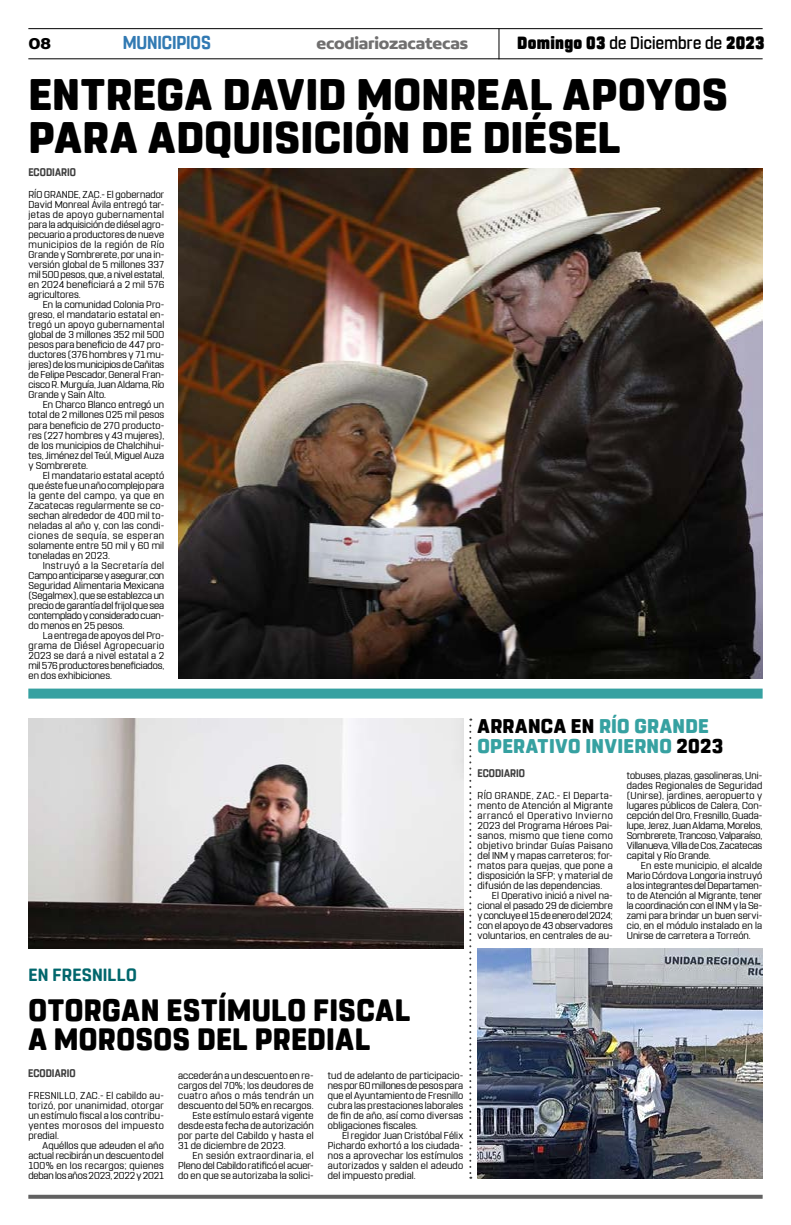
<style>
.page{position:relative;width:791px;height:1225px;background:#fff}
.page>*{position:absolute;margin:0;border:0;box-sizing:border-box;transform-origin:0 0}
.t1{font:800 44px/43px "Rohn Rounded";letter-spacing:.005em;color:#000}
.t2{font:800 30.8px/29px "Rohn Rounded";letter-spacing:.015em;color:#000;scale:.96 1}
.t3{font:800 19.8px/20px "Rohn Rounded";letter-spacing:.015em;color:#36a1a1}
.t4{font:700 18.6px "Rohn Rounded";letter-spacing:-.01em;color:#327ab3;scale:.91 1}
.t5{font:900 17.6px "Rohn Rounded";letter-spacing:.015em;color:#000;scale:.91 1}
.t6{font:700 17.6px "Rohn Rounded";letter-spacing:.02em;color:#00666c}
.t7{font:700 16.9px "Concord";letter-spacing:-.01em;color:#706f6f}
.t8{font:700 16.9px "Concord";color:#000}
.t9{font:700 11px "Rohn Rounded";letter-spacing:.005em;color:#3d3d3d;scale:.91 1}
.t10{font:10px/10px "Rohn Rounded";letter-spacing:.01em;color:#000;text-align:justify}
.t11{font:10px "Rohn Rounded";letter-spacing:.04em;color:#000}
.t12{font:10px "Rohn Rounded";letter-spacing:.03em;color:#000}
.s1{font-weight:500}
.s2{color:#000}
</style>
<div class="page">
<svg style="left:28px;top:1194px;width:735px;height:4px;background:#7f7f7f"></svg>
<hr style="left:28px;top:28px;width:735px;height:1px;background:#000">
<hr style="left:28px;top:58px;width:735px;height:1px;background:#000">
<hr style="left:498px;top:29px;width:1px;height:30px;background:#000">
<div style="left:28px;top:688px;width:735px;height:10px;background:#36a1a1"></div>
<img style="left:477px;top:948px;width:286px;height:230px">
<img style="left:178px;top:168px;width:585px;height:510px">
<svg style="left:469px;top:718px;width:2px;height:460px"></svg>
<img style="left:29px;top:718px;width:434px;height:230px">
<h3 class="t8" style="left:28px;top:33px;width:24px">08</h3>
<h3 class="t4" style="left:123px;top:32px;width:98px">MUNICIPIOS</h3>
<h3 class="t7" style="left:316px;top:33px;width:153px">ecodiariozacatecas</h3>
<h3 class="t5" style="left:517px;top:33px;width:273px">Domingo 03 <span class="s1">de Diciembre de</span> 2023</h3>
<h1 class="t1" style="left:28px;top:74px;width:701px">ENTREGA DAVID MONREAL APOYOS<br>PARA ADQUISICIÓN DE DIÉSEL</h1>
<p class="t10" style="left:29px;top:190px;width:137px">RÍO GRANDE, ZAC.- El gobernador David Monreal Ávila entregó tar&shy;jetas de apoyo gubernamental para la adquisición de diésel agro&shy;pecuario a productores de nueve municipios de la región de Río Grande y Sombrerete, por una in&shy;versión global de 5 millones 337 mil 500 pesos, que, a nivel estatal, en 2024 beneficiará a 2 mil 576 agricultores.</p>
<p class="t10" style="left:29px;top:300px;width:137px;text-indent:14px">En la comunidad Colonia Pro&shy;greso, el mandatario estatal en&shy;tregó un apoyo gubernamental global de 3 millones 352 mil 500 pesos para beneficio de 447 pro&shy;ductores (376 hombres y 71 mu&shy;jeres) de los municipios de Cañitas de Felipe Pescador, General Fran&shy;cisco R. Murguía, Juan Aldama, Río Grande y Sain Alto.</p>
<p class="t10" style="left:29px;top:400px;width:137px;text-indent:14px">En Charco Blanco entregó un total de 2 millones 025 mil pesos para beneficio de 270 producto&shy;res (227 hombres y 43 mujeres), de los municipios de Chalchihui&shy;tes, Jiménez del Teúl, Miguel Auza y Sombrerete.</p>
<p class="t10" style="left:29px;top:470px;width:137px;text-indent:14px">El mandatario estatal aceptó que éste fue un año complejo para la gente del campo, ya que en Zacatecas regularmente se co&shy;sechan alrededor de 400 mil to&shy;neladas al año y, con las condi&shy;ciones de sequía, se esperan solamente entre 50 mil y 60 mil toneladas en 2023.</p>
<p class="t10" style="left:29px;top:560px;width:137px;text-indent:14px">Instruyó a la Secretaría del Campo anticiparse y asegurar, con Seguridad Alimentaria Mexicana (Segalmex), que se establezca un precio de garantía del frijol que sea contemplado y considerado cuan&shy;do menos en 25 pesos.</p>
<p class="t10" style="left:29px;top:630px;width:137px;text-indent:14px">La entrega de apoyos del Pro&shy;grama de Diésel Agropecuario 2023 se dará a nivel estatal a 2 mil 576 productores beneficiados, en dos exhibiciones.</p>
<p class="t9" style="left:28px;top:166px;width:54px">ECODIARIO</p>
<h3 class="t6" style="left:28px;top:965px;width:110px">EN FRESNILLO</h3>
<h2 class="t2" style="left:28px;top:996px;width:399px">OTORGAN ESTÍMULO FISCAL<br>A MOROSOS DEL PREDIAL</h2>
<p class="t9" style="left:28px;top:1066px;width:54px">ECODIARIO</p>
<p class="t10" style="left:178px;top:1070px;width:137px">accederán a un descuento en re-</p>
<p class="t10" style="left:178px;top:1080px;width:137px">cargos del 70%; los deudores de</p>
<p class="t11" style="left:178px;top:1089px;width:137px">cuatro años o más tendrán un</p>
<p class="t10" style="left:178px;top:1100px;width:137px">descuento del 50% en recargos.</p>
<p class="t10" style="left:192px;top:1110px;width:123px">Este estímulo estará vigente</p>
<p class="t10" style="left:178px;top:1120px;width:137px">desde esta fecha de autorización</p>
<p class="t12" style="left:178px;top:1129px;width:137px">por parte del Cabildo y hasta el</p>
<p class="t10" style="left:178px;top:1140px;width:109px">31 de diciembre de 2023.</p>
<p class="t11" style="left:192px;top:1149px;width:123px">En sesión extraordinaria, el</p>
<p class="t10" style="left:178px;top:1160px;width:137px">Pleno del Cabildo ratificó el acuer-</p>
<p class="t10" style="left:178px;top:1170px;width:137px">do en que se autorizaba la solici-</p>
<p class="t10" style="left:28px;top:1090px;width:137px">FRESNILLO, ZAC.- El cabildo au&shy;torizó, por unanimidad, otorgar un estímulo fiscal a los contribu&shy;yentes morosos del impuesto predial.</p>
<p class="t10" style="left:28px;top:1140px;width:137px;text-indent:14px">Aquéllos que adeuden el año actual recibirán un descuento del 100% en los recargos; quienes deban los años 2023, 2022 y 2021</p>
<p class="t10" style="left:328px;top:1070px;width:137px">tud de adelanto de participacio&shy;nes por 60 millones de pesos para que el Ayuntamiento de Fresnillo cubra las prestaciones laborales de fin de año, así como diversas obligaciones fiscales.</p>
<p class="t10" style="left:328px;top:1130px;width:137px;text-indent:14px">El regidor Juan Cristóbal Félix Pichardo exhortó a los ciudada&shy;nos a aprovechar los estímulos autorizados y salden el adeudo del impuesto predial.</p>
<h3 class="t3" style="left:477px;top:716px;width:247px"><span class="s2">ARRANCA EN</span> RÍO GRANDE<br>OPERATIVO INVIERNO <span class="s2">2023</span></h3>
<p class="t10" style="left:627px;top:770px;width:137px">tobuses, plazas, gasolineras, Uni&shy;dades Regionales de Seguridad (Unirse), jardines, aeropuerto y lugares públicos de Calera, Con&shy;cepción del Oro, Fresnillo, Guada&shy;lupe, Jerez, Juan Aldama, Morelos, Sombrerete, Trancoso, Valparaíso, Villanueva, Villa de Cos, Zacatecas capital y Río Grande.</p>
<p class="t10" style="left:627px;top:860px;width:137px;text-indent:14px">En este municipio, el alcalde Mario Córdova Longoria instruyó a los integrantes del Departamen&shy;to de Atención al Migrante, tener la coordinación con el INM y la Se&shy;zami para brindar un buen servi&shy;cio, en el módulo instalado en la Unirse de carretera a Torreón.</p>
<p class="t9" style="left:477px;top:766px;width:54px">ECODIARIO</p>
<p class="t10" style="left:478px;top:790px;width:137px">RÍO GRANDE, ZAC.- El Departa&shy;mento de Atención al Migrante arrancó el Operativo Invierno 2023 del Programa Héroes Pai&shy;sanos, mismo que tiene como objetivo brindar Guías Paisano del INM y mapas carreteros; for&shy;matos para quejas, que pone a disposición la SFP; y material de difusión de las dependencias.</p>
<p class="t10" style="left:478px;top:890px;width:137px;text-indent:14px">El Operativo inició a nivel na&shy;cional el pasado 29 de diciembre y concluye el 15 de enero del 2024; con el apoyo de 43 observadores voluntarios, en centrales de au-</p>
</div>
